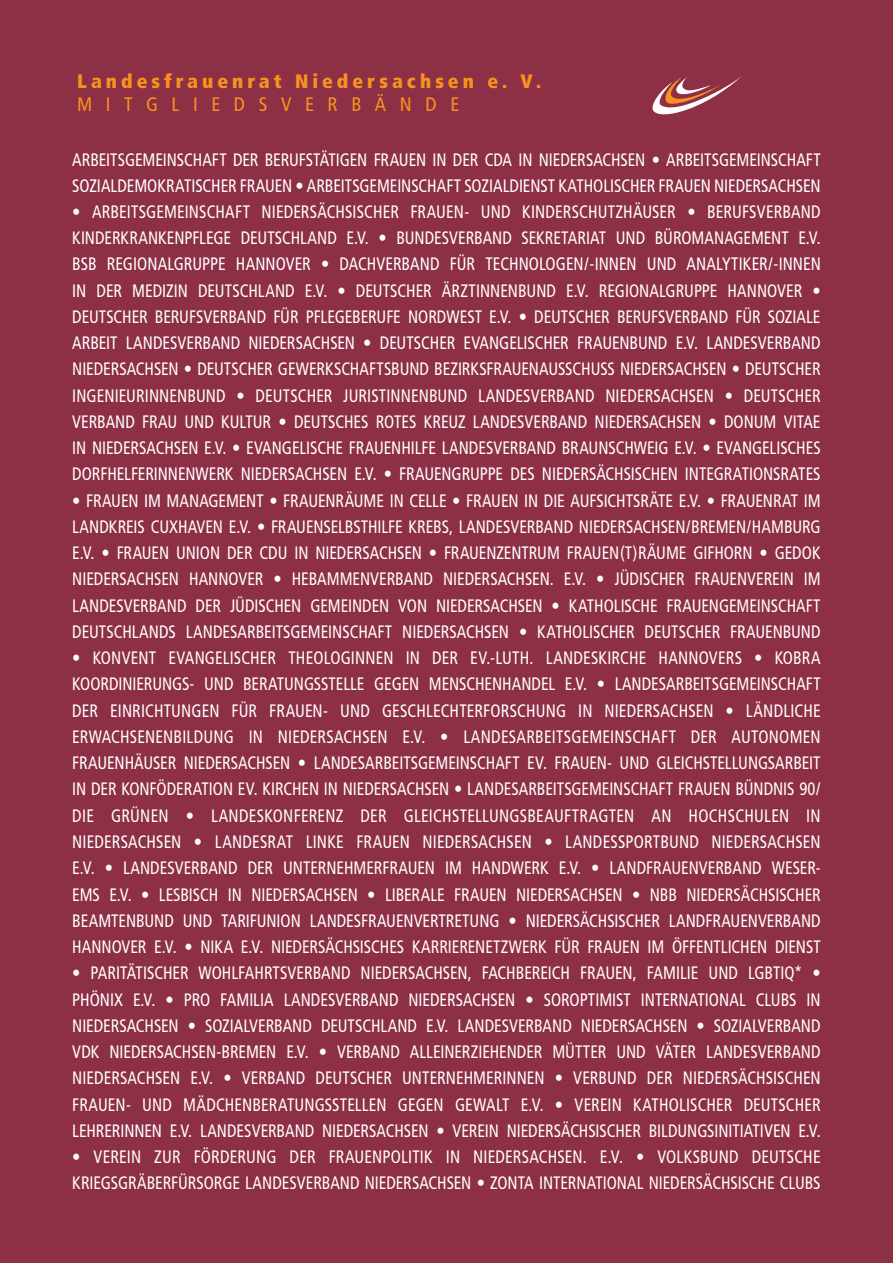
<style>
.page{position:relative;width:893px;height:1263px;background:#8d2f45}
.page>*{position:absolute;margin:0;border:0;box-sizing:border-box;transform-origin:0 0}
.t1{font:900 condensed 19.5px "Frutiger";letter-spacing:.205em;color:#f7931d}
.t2{font:condensed 19.5px "Frutiger";letter-spacing:.695em;color:#f7931d}
.t3{font:condensed 18px/26.2px "Frutiger";letter-spacing:-.005em;color:#fff;text-align:justify;scale:.92 1}
</style>
<div class="page">
<svg style="left:652px;top:76px;width:90px;height:39px"></svg>
<p class="t1" style="left:77px;top:69px;width:465px">Landesfrauenrat Niedersachsen e. V.</p>
<p class="t2" style="left:77px;top:93px;width:384px">MITGLIEDSVERBÄNDE</p>
<p class="t3" style="left:72px;top:146px;width:815px">ARBEITSGEMEINSCHAFT DER BERUFSTÄTIGEN FRAUEN IN DER CDA IN NIEDERSACHSEN • ARBEITSGEMEINSCHAFT<br>SOZIALDEMOKRATISCHER FRAUEN • ARBEITSGEMEINSCHAFT SOZIALDIENST KATHOLISCHER FRAUEN NIEDERSACHSEN</p>
<p class="t3" style="left:72px;top:199px;width:815px">• ARBEITSGEMEINSCHAFT NIEDERSÄCHSISCHER FRAUEN- UND KINDERSCHUTZHÄUSER • BERUFSVERBAND KINDERKRANKENPFLEGE DEUTSCHLAND E.V. • BUNDESVERBAND SEKRETARIAT UND BÜROMANAGEMENT E.V.<br>BSB REGIONALGRUPPE HANNOVER • DACHVERBAND FÜR TECHNOLOGEN/-INNEN UND ANALYTIKER/-INNEN IN DER MEDIZIN DEUTSCHLAND E.V. • DEUTSCHER ÄRZTINNENBUND E.V. REGIONALGRUPPE HANNOVER • DEUTSCHER BERUFSVERBAND FÜR PFLEGEBERUFE NORDWEST E.V. • DEUTSCHER BERUFSVERBAND FÜR SOZIALE ARBEIT LANDESVERBAND NIEDERSACHSEN • DEUTSCHER EVANGELISCHER FRAUENBUND E.V. LANDESVERBAND NIEDERSACHSEN • DEUTSCHER GEWERKSCHAFTSBUND BEZIRKSFRAUENAUSSCHUSS NIEDERSACHSEN • DEUTSCHER INGENIEURINNENBUND • DEUTSCHER JURISTINNENBUND LANDESVERBAND NIEDERSACHSEN • DEUTSCHER VERBAND FRAU UND KULTUR • DEUTSCHES ROTES KREUZ LANDESVERBAND NIEDERSACHSEN • DONUM VITAE IN NIEDERSACHSEN E.V. • EVANGELISCHE FRAUENHILFE LANDESVERBAND BRAUNSCHWEIG E.V. • EVANGELISCHES DORFHELFERINNENWERK NIEDERSACHSEN E.V. • FRAUENGRUPPE DES NIEDERSÄCHSISCHEN INTEGRATIONSRATES</p>
<p class="t3" style="left:72px;top:487px;width:815px">• FRAUEN IM MANAGEMENT • FRAUENRÄUME IN CELLE • FRAUEN IN DIE AUFSICHTSRÄTE E.V. • FRAUENRAT IM LANDKREIS CUXHAVEN E.V. • FRAUENSELBSTHILFE KREBS, LANDESVERBAND NIEDERSACHSEN/BREMEN/HAMBURG E.V. • FRAUEN UNION DER CDU IN NIEDERSACHSEN • FRAUENZENTRUM FRAUEN(T)RÄUME GIFHORN • GEDOK NIEDERSACHSEN HANNOVER • HEBAMMENVERBAND NIEDERSACHSEN. E.V. • JÜDISCHER FRAUENVEREIN IM LANDESVERBAND DER JÜDISCHEN GEMEINDEN VON NIEDERSACHSEN • KATHOLISCHE FRAUENGEMEINSCHAFT DEUTSCHLANDS LANDESARBEITSGEMEINSCHAFT NIEDERSACHSEN • KATHOLISCHER DEUTSCHER FRAUENBUND</p>
<p class="t3" style="left:72px;top:645px;width:815px">• KONVENT EVANGELISCHER THEOLOGINNEN IN DER EV.-LUTH. LANDESKIRCHE HANNOVERS • KOBRA KOORDINIERUNGS- UND BERATUNGSSTELLE GEGEN MENSCHENHANDEL E.V. • LANDESARBEITSGEMEINSCHAFT DER EINRICHTUNGEN FÜR FRAUEN- UND GESCHLECHTERFORSCHUNG IN NIEDERSACHSEN • LÄNDLICHE ERWACHSENENBILDUNG IN NIEDERSACHSEN E.V. • LANDESARBEITSGEMEINSCHAFT DER AUTONOMEN FRAUENHÄUSER NIEDERSACHSEN • LANDESARBEITSGEMEINSCHAFT EV. FRAUEN- UND GLEICHSTELLUNGSARBEIT IN DER KONFÖDERATION EV. KIRCHEN IN NIEDERSACHSEN • LANDESARBEITSGEMEINSCHAFT FRAUEN BÜNDNIS 90/ DIE GRÜNEN • LANDESKONFERENZ DER GLEICHSTELLUNGSBEAUFTRAGTEN AN HOCHSCHULEN IN NIEDERSACHSEN • LANDESRAT LINKE FRAUEN NIEDERSACHSEN • LANDESSPORTBUND NIEDERSACHSEN E.V. • LANDESVERBAND DER UNTERNEHMERFRAUEN IM HANDWERK E.V. • LANDFRAUENVERBAND WESER-EMS E.V. • LESBISCH IN NIEDERSACHSEN • LIBERALE FRAUEN NIEDERSACHSEN • NBB NIEDERSÄCHSISCHER BEAMTENBUND UND TARIFUNION LANDESFRAUENVERTRETUNG • NIEDERSÄCHSISCHER LANDFRAUENVERBAND HANNOVER E.V. • NIKA E.V. NIEDERSÄCHSISCHES KARRIERENETZWERK FÜR FRAUEN IM ÖFFENTLICHEN DIENST</p>
<p class="t3" style="left:72px;top:960px;width:815px">• PARITÄTISCHER WOHLFAHRTSVERBAND NIEDERSACHSEN, FACHBEREICH FRAUEN, FAMILIE UND LGBTIQ* • PHÖNIX E.V. • PRO FAMILIA LANDESVERBAND NIEDERSACHSEN • SOROPTIMIST INTERNATIONAL CLUBS IN NIEDERSACHSEN • SOZIALVERBAND DEUTSCHLAND E.V. LANDESVERBAND NIEDERSACHSEN • SOZIALVERBAND VDK NIEDERSACHSEN-BREMEN E.V. • VERBAND ALLEINERZIEHENDER MÜTTER UND VÄTER LANDESVERBAND NIEDERSACHSEN E.V. • VERBAND DEUTSCHER UNTERNEHMERINNEN • VERBUND DER NIEDERSÄCHSISCHEN FRAUEN- UND MÄDCHENBERATUNGSSTELLEN GEGEN GEWALT E.V. • VEREIN KATHOLISCHER DEUTSCHER LEHRERINNEN E.V. LANDESVERBAND NIEDERSACHSEN • VEREIN NIEDERSÄCHSISCHER BILDUNGSINITIATIVEN E.V.</p>
<p class="t3" style="left:72px;top:1144px;width:815px">• VEREIN ZUR FÖRDERUNG DER FRAUENPOLITIK IN NIEDERSACHSEN. E.V. • VOLKSBUND DEUTSCHE<br>KRIEGSGRÄBERFÜRSORGE LANDESVERBAND NIEDERSACHSEN • ZONTA INTERNATIONAL NIEDERSÄCHSISCHE CLUBS</p>
</div>
